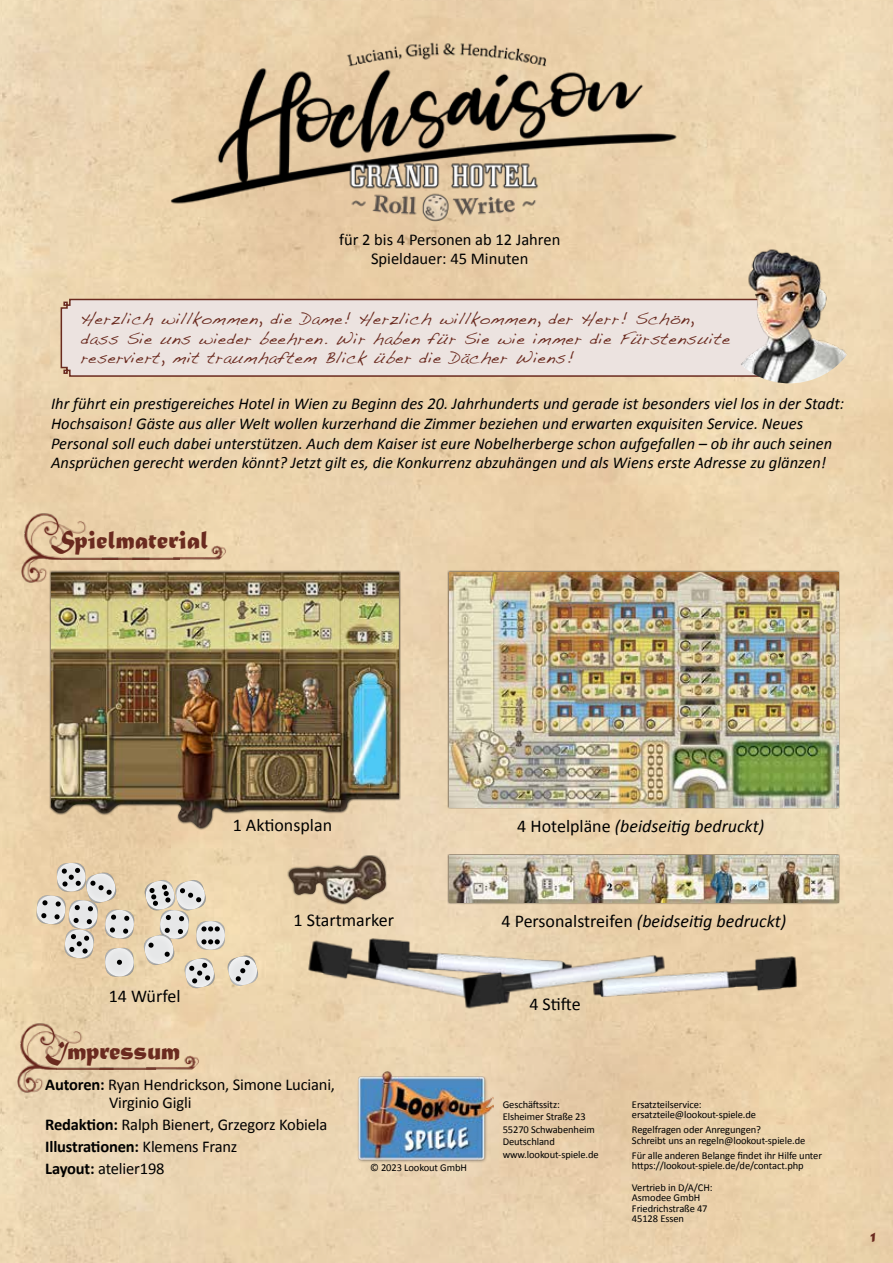
<style>
.page{position:relative;width:893px;height:1263px;background:#fff}
.page>*{position:absolute;margin:0;border:0;box-sizing:border-box;transform-origin:0 0}
.t1{font:27px "Matura MT Script Capitals";color:#6a2a1f}
.t2{font:italic 18px "Calibri";color:#000}
.t3{font:18px "Calibri";color:#000}
.t4{font:italic 16.5px/19.8px "Calibri";color:#000}
.t5{font:16.5px/22.2px "Calibri";letter-spacing:-.01em;color:#000}
.t6{font:16.5px/19.8px "Handwriting Dakota";letter-spacing:.03em;color:#6a2a1f}
.t7{font:15px "Matura MT Script Capitals";color:#6a2a1f}
.t8{font:10.5px/10.5px "Calibri";letter-spacing:-.01em;color:#000}
.s1{font-style:normal}
.s2{font-weight:700}
</style>
<div class="page">
<svg style="left:60px;top:298px;width:657px;height:79px;background:#e6dbd7"></svg>
<img style="left:356px;top:1071px;width:138px;height:91px">
<img style="left:717px;top:242px;width:145px;height:141px">
<img style="left:20px;top:508px;width:35px;height:78px">
<img style="left:55px;top:508px;width:44px;height:63px">
<div style="left:149px;top:508px;width:31px;height:63px;background:#ebd2ab"></div>
<img style="left:173px;top:544px;width:61px;height:18px">
<img style="left:99px;top:508px;width:50px;height:63px">
<img style="left:127px;top:0;width:634px;height:250px">
<div style="left:287px;top:855px;width:101px;height:50px;background:#000;opacity:.75"></div>
<img style="left:285px;top:856px;width:101px;height:49px">
<svg style="left:35px;top:862px;width:228px;height:131px;background:#dfceb4"></svg>
<div style="left:448px;top:571px;width:392px;height:238px;background:#000;opacity:.75"></div>
<img style="left:450px;top:573px;width:388px;height:234px">
<div style="left:448px;top:854px;width:392px;height:50px;background:#000;opacity:.75"></div>
<img style="left:450px;top:856px;width:388px;height:46px">
<img style="left:289px;top:934px;width:230px;height:75px">
<img style="left:444px;top:950px;width:229px;height:62px">
<img style="left:588px;top:952px;width:226px;height:47px">
<img style="left:15px;top:1018px;width:35px;height:78px">
<img style="left:50px;top:1018px;width:43px;height:78px">
<img style="left:156px;top:1054px;width:51px;height:18px">
<img style="left:93px;top:1018px;width:63px;height:78px">
<div style="left:49px;top:571px;width:352px;height:259px;background:#000;opacity:.75"></div>
<img style="left:51px;top:573px;width:348px;height:255px">
<p class="t5" style="left:339px;top:229px;width:223px;line-height:19.8px;text-align:center">für 2 bis 4 Personen ab 12 Jahren<br>Spieldauer: 45 Minuten</p>
<p class="t6" style="left:81px;top:308px;width:651px">Herzlich willkommen, die Dame! Herzlich willkommen, der Herr! Schön, dass Sie uns wieder beehren. Wir haben für Sie wie immer die Fürstensuite reserviert, mit traumhaftem Blick über die Dächer Wiens!</p>
<p class="t4" style="left:51px;top:393px;width:795px">Ihr führt ein prestigereiches Hotel in Wien zu Beginn des 20. Jahrhunderts und gerade ist besonders viel los in der Stadt:<br>Hochsaison! Gäste aus aller Welt wollen kurzerhand die Zimmer beziehen und erwarten exquisiten Service. Neues Personal soll euch dabei unterstützen. Auch dem Kaiser ist eure Nobelherberge schon aufgefallen – ob ihr auch seinen Ansprüchen gerecht werden könnt? Jetzt gilt es, die Konkurrenz abzuhängen und als Wiens erste Adresse zu glänzen!</p>
<h1 class="t1" style="left:51px;top:523px;width:159px">Spielmaterial</h1>
<p class="t3" style="left:233px;top:814px;width:101px">1 Aktionsplan</p>
<p class="t2" style="left:517px;top:814px;width:248px"><span class="s1">4 Hotelpläne</span> (beidseitig bedruckt)</p>
<p class="t3" style="left:109px;top:984px;width:73px">14 Würfel</p>
<p class="t3" style="left:294px;top:908px;width:102px">1 Startmarker</p>
<h1 class="t1" style="left:45px;top:1034px;width:137px">Impressum</h1>
<p class="t5" style="left:109px;top:1075px;width:228px;line-height:18px;text-indent:-64px"><span class="s2">Autoren:</span> Ryan Hendrickson, Simone Luciani,<br>Virginio Gigli</p>
<p class="t5" style="left:45px;top:1113px;width:284px"><span class="s2">Redaktion:</span> Ralph Bienert, Grzegorz Kobiela<br><span class="s2">Illustrationen:</span> Klemens Franz<br><span class="s2">Layout:</span> atelier198</p>
<p class="t8" style="left:370px;top:1162px;width:98px">© 2023 Lookout GmbH</p>
<p class="t2" style="left:502px;top:909px;width:286px"><span class="s1">4 Personalstreifen</span> (beidseitig bedruckt)</p>
<p class="t3" style="left:529px;top:992px;width:53px">4 Stifte</p>
<p class="t8" style="left:503px;top:1098px;width:98px;line-height:12.6px">Geschäftssitz:<br>Elsheimer Straße 23<br>55270 Schwabenheim<br>Deutschland www.lookout-spiele.de</p>
<p class="t8" style="left:632px;top:1099px;width:126px">Ersatzteilservice: ersatzteile@lookout-spiele.de</p>
<p class="t8" style="left:632px;top:1124px;width:175px">Regelfragen oder Anregungen?<br>Schreibt uns an regeln@lookout-spiele.de</p>
<p class="t8" style="left:632px;top:1150px;width:192px">Für alle anderen Belange findet ihr Hilfe unter https://lookout-spiele.de/de/contact.php</p>
<p class="t8" style="left:632px;top:1182px;width:82px">Vertrieb in D/A/CH:<br>Asmodee GmbH<br>Friedrichstraße 47<br>45128 Essen</p>
<p class="t7" style="left:870px;top:1227px;width:7px">1</p>
</div>
